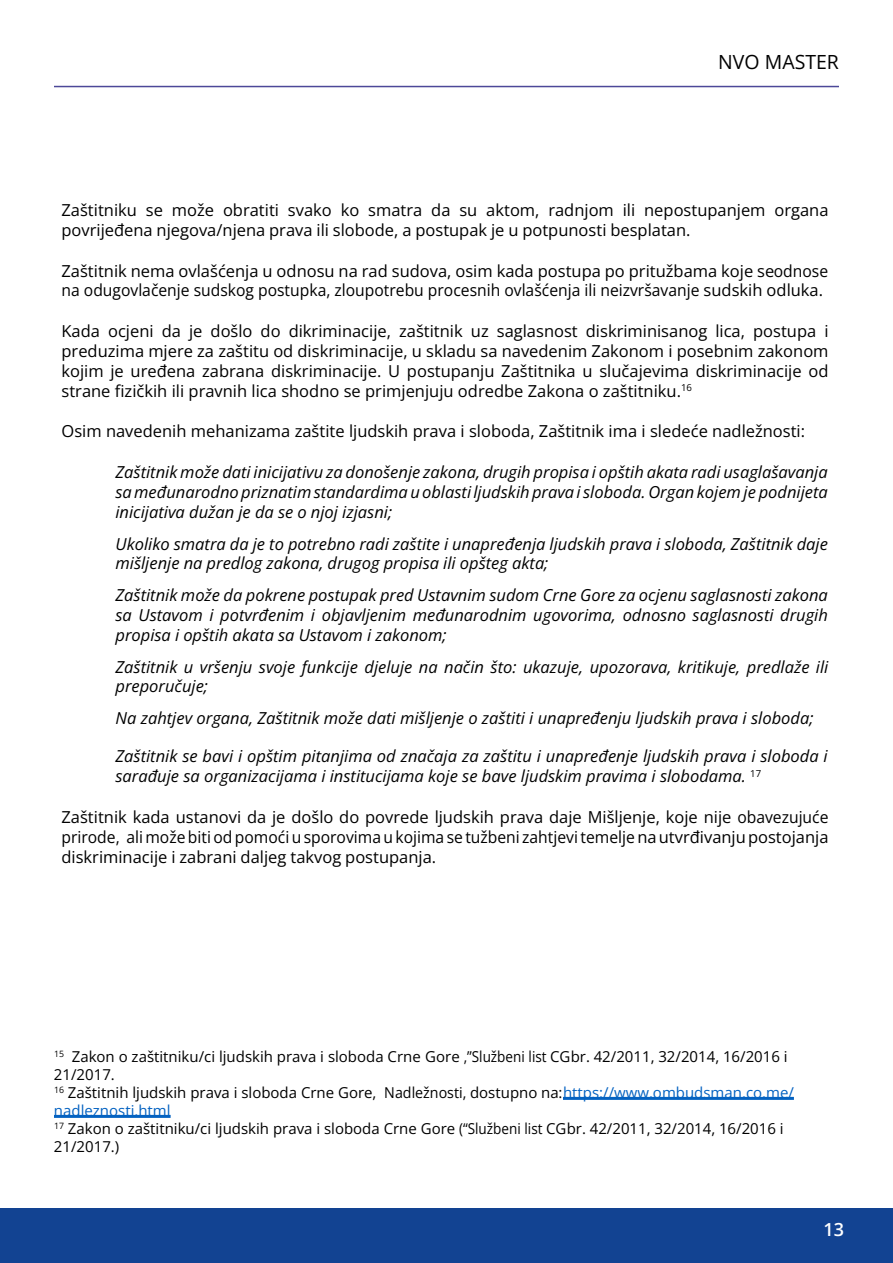
<style>
.page{position:relative;width:893px;height:1263px;background:#fff}
.page>*{position:absolute;margin:0;border:0;box-sizing:border-box;transform-origin:0 0}
.t1{font:19.5px "Open Sans";color:#000}
.t2{font:600 18px "Open Sans";color:#fff}
.t3{font:16.5px/19.8px "Open Sans";color:#000}
.t4{font:italic 16.5px/19.8px "Open Sans";color:#000}
.t5{font:15px/18px "Open Sans";color:#000}
.s1{color:#0462c1}
</style>
<div class="page">
<hr style="left:54px;top:86px;width:785px;height:1px;background:#4c4898">
<div style="left:0;top:1208px;width:893px;height:55px;background:#124392"></div>
<hr style="left:563px;top:1097px;width:231px;height:3px;background:#0462c1">
<hr style="left:54px;top:1115px;width:117px;height:3px;background:#0462c1">
<p class="t1" style="left:718px;top:48px;width:122px">NVO MASTER</p>
<p class="t3" style="left:62px;top:200px;width:769px">Zaštitniku se može obratiti svako ko smatra da su aktom, radnjom ili nepostupanjem organa povrijeđena njegova/njena prava ili slobode, a postupak je u potpunosti besplatan.</p>
<p class="t3" style="left:62px;top:260px;width:768px">Zaštitnik nema ovlašćenja u odnosu na rad sudova, osim kada postupa po pritužbama koje se odnose na odugovlačenje sudskog postupka, zloupotrebu procesnih ovlašćenja ili neizvršavanje sudskih odluka.</p>
<p class="t3" style="left:62px;top:321px;width:769px;text-align:justify">Kada ocjeni da je došlo do dikriminacije, zaštitnik uz saglasnost diskriminisanog lica, postupa i preduzima mjere za zaštitu od diskriminacije, u skladu sa navedenim Zakonom i posebnim zakonom kojim je uređena zabrana diskriminacije. U postupanju Zaštitnika u slučajevima diskriminacije od strane fizičkih ili pravnih lica shodno se primjenjuju odredbe Zakona o zaštitniku.<sup>16</sup></p>
<p class="t3" style="left:62px;top:421px;width:745px">Osim navedenih mehanizama zaštite ljudskih prava i sloboda, Zaštitnik ima i sledeće nadležnosti:</p>
<p class="t4" style="left:115px;top:462px;width:714px;text-align:justify">Zaštitnik može dati inicijativu za donošenje zakona, drugih propisa i opštih akata radi usaglašavanja sa međunarodno priznatim standardima u oblasti ljudskih prava i sloboda. Organ kojem je podnijeta inicijativa dužan je da se o njoj izjasni;</p>
<p class="t4" style="left:115px;top:533px;width:714px">Ukoliko smatra da je to potrebno radi zaštite i unapređenja ljudskih prava i sloboda, Zaštitnik daje mišljenje na predlog zakona, drugog propisa ili opšteg akta;</p>
<p class="t4" style="left:115px;top:585px;width:714px;text-align:justify">Zaštitnik može da pokrene postupak pred Ustavnim sudom Crne Gore za ocjenu saglasnosti zakona sa Ustavom i potvrđenim i objavljenim međunarodnim ugovorima, odnosno saglasnosti drugih propisa i opštih akata sa Ustavom i zakonom;</p>
<p class="t4" style="left:115px;top:656px;width:714px">Zaštitnik u vršenju svoje funkcije djeluje na način što: ukazuje, upozorava, kritikuje, predlaže ili preporučuje;</p>
<p class="t4" style="left:115px;top:708px;width:700px">Na zahtjev organa, Zaštitnik može dati mišljenje o zaštiti i unapređenju ljudskih prava i sloboda;</p>
<p class="t4" style="left:116px;top:746px;width:714px">Zaštitnik se bavi i opštim pitanjima od značaja za zaštitu i unapređenje ljudskih prava i sloboda i sarađuje sa organizacijama i institucijama koje se bave ljudskim pravima i slobodama. <sup>17</sup></p>
<p class="t3" style="left:62px;top:807px;width:769px;text-align:justify">Zaštitnik kada ustanovi da je došlo do povrede ljudskih prava daje Mišljenje, koje nije obavezujuće prirode, ali može biti od pomoći u sporovima u kojima se tužbeni zahtjevi temelje na utvrđivanju postojanja diskriminacije i zabrani daljeg takvog postupanja.</p>
<p class="t5" style="left:54px;top:1047px;width:741px"><sup>15</sup> Zakon o zaštitniku/ci ljudskih prava i sloboda Crne Gore ,”Službeni list CG br. 42/2011, 32/2014, 16/2016 i 21/2017.<br><sup>16</sup> Zaštitnih ljudskih prava i sloboda Crne Gore, Nadležnosti, dostupno na: <span class="s1">https://www.ombudsman.co.me/ nadleznosti.html<br></span><sup>17</sup> Zakon o zaštitniku/ci ljudskih prava i sloboda Crne Gore (“Službeni list CG br. 42/2011, 32/2014, 16/2016 i 21/2017.)</p>
<p class="t2" style="left:823px;top:1216px;width:22px">13</p>
</div>
